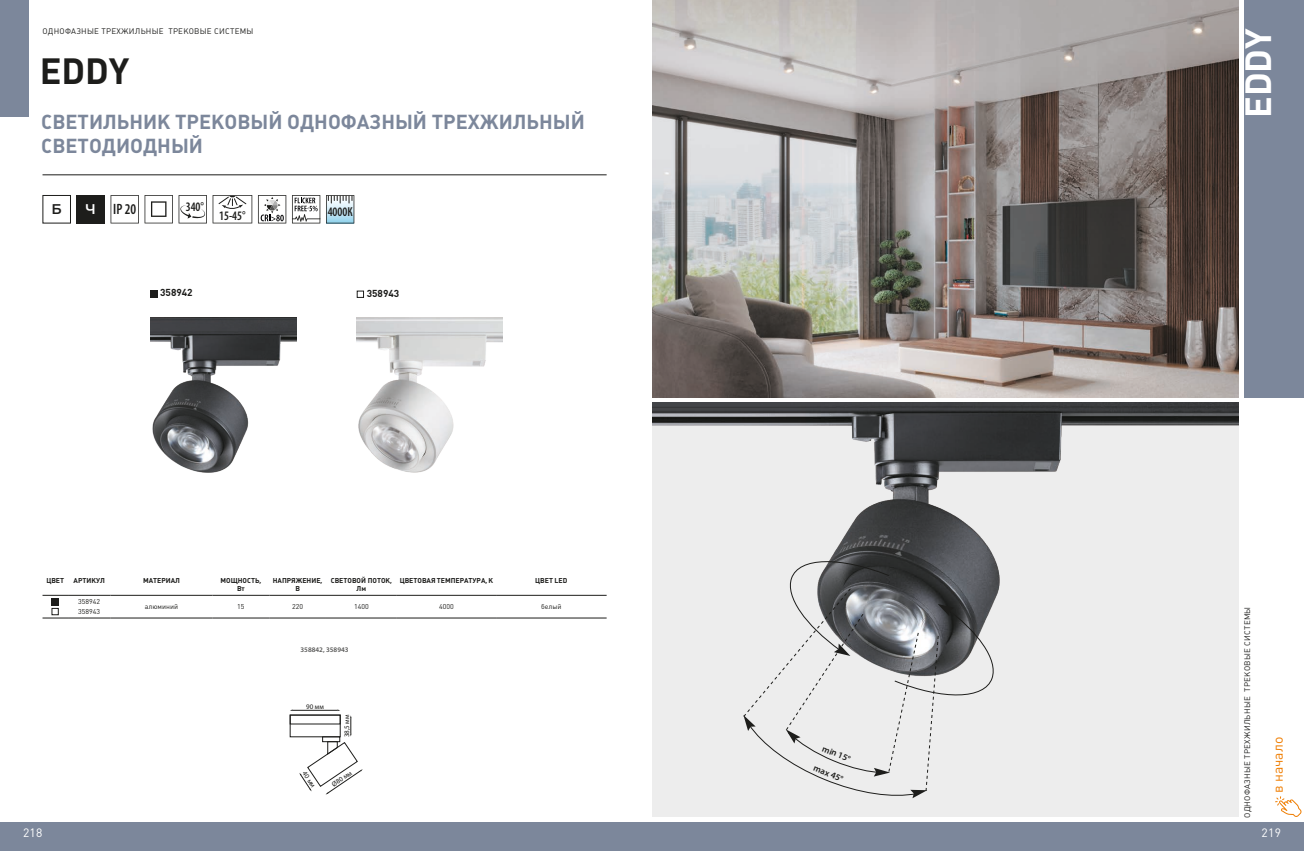
<style>
.page{position:relative;width:1304px;height:851px;background:#fff}
.page>*{position:absolute;margin:0;border:0;box-sizing:border-box;transform-origin:0 0}
.t1{font:700 36px "Plumb";color:#1d1d1b}
.t2{font:700 36px "Plumb";color:#fff}
.t3{font:700 20px/24px "Plumb";color:#7c879b}
.t4{font:600 condensed 15px "Myriad Pro";color:#1d1d1b;scale:.93 1}
.t5{font:14px "Plumb";color:#ef7d00}
.t6{font:600 14px "Montserrat";color:#1d1d1b}
.t7{font:600 condensed 13px "Myriad Pro";color:#1d1d1b;scale:.93 1}
.t8{font:12px "Plumb";color:#fff}
.t9{font:700 10px "Plumb";color:#1d1d1b}
.t10{font:600 9px "Myriad Pro";color:#1d1d1b}
.t11{font:8px "Plumb";letter-spacing:.03em;color:#1d1d1b}
.t12{font:700 8px "Plumb";color:#fff}
.t13{font:700 7px/8px "Plumb";color:#1d1d1b;text-align:center}
.t14{font:7px/10px "Plumb";color:#1d1d1b}
.t15{font:7px "Myriad Pro";color:#1d1d1b}
.t16{font:600 7px "Myriad Pro";color:#575756}
.s1{font-family:"Montserrat";font-stretch:normal;font-size:14px;color:#fff}
</style>
<div class="page">
<div style="left:0;top:822px;width:1304px;height:28px;background:#7c879b"></div>
<div style="left:0;top:0;width:28px;height:116px;background:#7c879b"></div>
<svg style="left:1275px;top:796px;width:27px;height:21px"></svg>
<img style="left:357px;top:318px;width:146px;height:155px">
<img style="left:151px;top:318px;width:145px;height:155px">
<hr style="left:293px;top:710px;width:44px;height:1px;background:#1d1d1b">
<div style="left:290px;top:714px;width:50px;height:10px;border:1px solid #1d1d1b"></div>
<svg style="left:299px;top:709px;width:64px;height:85px"></svg>
<div style="left:150px;top:290px;width:7px;height:7px;background:#1d1d1b"></div>
<div style="left:357px;top:290px;width:7px;height:8px;border:1px solid #1d1d1b"></div>
<svg style="left:43px;top:595px;width:25px;height:1px"></svg>
<hr style="left:68px;top:595px;width:43px;height:1px;background:#1d1d1b">
<hr style="left:111px;top:595px;width:102px;height:1px;background:#1d1d1b">
<hr style="left:213px;top:595px;width:56px;height:1px;background:#1d1d1b">
<hr style="left:269px;top:595px;width:57px;height:1px;background:#1d1d1b">
<hr style="left:326px;top:595px;width:71px;height:1px;background:#1d1d1b">
<hr style="left:397px;top:595px;width:99px;height:1px;background:#1d1d1b">
<hr style="left:496px;top:595px;width:111px;height:1px;background:#1d1d1b">
<svg style="left:43px;top:617px;width:25px;height:1px"></svg>
<hr style="left:68px;top:617px;width:43px;height:1px;background:#1d1d1b">
<hr style="left:111px;top:617px;width:102px;height:1px;background:#1d1d1b">
<hr style="left:213px;top:617px;width:56px;height:1px;background:#1d1d1b">
<hr style="left:269px;top:617px;width:57px;height:1px;background:#1d1d1b">
<hr style="left:326px;top:617px;width:71px;height:1px;background:#1d1d1b">
<hr style="left:397px;top:617px;width:99px;height:1px;background:#1d1d1b">
<hr style="left:496px;top:617px;width:111px;height:1px;background:#1d1d1b">
<div style="left:52px;top:608px;width:7px;height:7px;border:1px solid #1d1d1b"></div>
<div style="left:52px;top:598px;width:7px;height:7px;background:#1d1d1b"></div>
<img style="left:652px;top:0;width:587px;height:397px">
<div style="left:1244px;top:0;width:60px;height:397px;background:#7c879b"></div>
<div style="left:652px;top:403px;width:587px;height:413px;background:#ededed"></div>
<img style="left:652px;top:403px;width:587px;height:185px">
<svg style="left:743px;top:556px;width:256px;height:242px"></svg>
<div style="left:43px;top:195px;width:28px;height:28px;border:1px solid #1d1d1b"></div>
<div style="left:77px;top:195px;width:28px;height:28px;background:#1d1d1b"></div>
<svg style="left:111px;top:195px;width:28px;height:28px"></svg>
<svg style="left:145px;top:195px;width:28px;height:28px"></svg>
<svg style="left:258px;top:195px;width:28px;height:28px"></svg>
<svg style="left:292px;top:195px;width:28px;height:28px"></svg>
<svg style="left:179px;top:195px;width:28px;height:28px"></svg>
<svg style="left:326px;top:195px;width:28px;height:28px"></svg>
<svg style="left:213px;top:195px;width:39px;height:28px"></svg>
<hr style="left:43px;top:174px;width:564px;height:1px;background:#1d1d1b">
<p class="t11" style="left:43px;top:27px;width:212px">ОДНОФАЗНЫЕ ТРЕХЖИЛЬНЫЕ ТРЕКОВЫЕ СИСТЕМЫ</p>
<h1 class="t1" style="left:40px;top:51px;width:91px">EDDY</h1>
<h2 class="t3" style="left:41px;top:109px;width:545px">СВЕТИЛЬНИК ТРЕКОВЫЙ ОДНОФАЗНЫЙ ТРЕХЖИЛЬНЫЙ<br>СВЕТОДИОДНЫЙ</h2>
<h3 class="t6" style="left:52px;top:199px;width:12px">Б</h3>
<h3 class="t4" style="left:86px;top:200px;width:56px"><span class="s1">Ч</span> IP 20</h3>
<h3 class="t7" style="left:186px;top:199px;width:21px">340°</h3>
<h3 class="t7" style="left:219px;top:208px;width:30px">15-45°</h3>
<h3 class="t7" style="left:328px;top:204px;width:28px">4000К</h3>
<h3 class="t9" style="left:160px;top:287px;width:34px">358942</h3>
<h3 class="t9" style="left:367px;top:287px;width:34px">358943</h3>
<p class="t13" style="left:46px;top:576px;width:19px">ЦВЕТ</p>
<p class="t13" style="left:74px;top:576px;width:33px">АРТИКУЛ</p>
<p class="t13" style="left:143px;top:576px;width:38px">МАТЕРИАЛ</p>
<p class="t13" style="left:221px;top:576px;width:42px">МОЩНОСТЬ,<br>Вт</p>
<p class="t13" style="left:273px;top:576px;width:51px">НАПРЯЖЕНИЕ,<br>В</p>
<p class="t13" style="left:331px;top:576px;width:63px">СВЕТОВОЙ ПОТОК,<br>Лм</p>
<p class="t13" style="left:400px;top:576px;width:95px">ЦВЕТОВАЯ ТЕМПЕРАТУРА, К</p>
<p class="t13" style="left:535px;top:576px;width:34px">ЦВЕТ LED</p>
<p class="t14" style="left:78px;top:597px;width:23px">358942<br>358943</p>
<p class="t14" style="left:145px;top:602px;width:35px">алюминий</p>
<p class="t14" style="left:237px;top:602px;width:9px">15</p>
<p class="t14" style="left:292px;top:602px;width:12px">220</p>
<p class="t14" style="left:354px;top:602px;width:16px">1400</p>
<p class="t14" style="left:439px;top:602px;width:16px">4000</p>
<p class="t14" style="left:541px;top:602px;width:22px">белый</p>
<p class="t16" style="left:301px;top:645px;width:50px">358842, 358943</p>
<p class="t15" style="left:306px;top:701px;width:19px">90 мм</p>
<p class="t15" style="left:308px;top:769px;width:19px;rotate:57deg">40 мм</p>
<p class="t15" style="left:342px;top:737px;width:24px;rotate:-90deg">38,5 мм</p>
<p class="t15" style="left:330px;top:781px;width:24px;rotate:-34deg">Ø80 мм</p>
<p class="t10" style="left:825px;top:742px;width:31px;rotate:23deg">min 15°</p>
<p class="t10" style="left:816px;top:761px;width:33px;rotate:23deg">max 45°</p>
<h1 class="t2" style="left:1238px;top:118px;width:91px;rotate:-90deg">EDDY</h1>
<p class="t11" style="left:1243px;top:817px;width:212px;rotate:-90deg">ОДНОФАЗНЫЕ ТРЕХЖИЛЬНЫЕ ТРЕКОВЫЕ СИСТЕМЫ</p>
<h3 class="t5" style="left:1270px;top:793px;width:58px;rotate:-90deg">в начало</h3>
<h3 class="t8" style="left:23px;top:825px;width:21px">218</h3>
<p class="t12" style="left:1262px;top:830px;width:15px">219</p>
</div>
